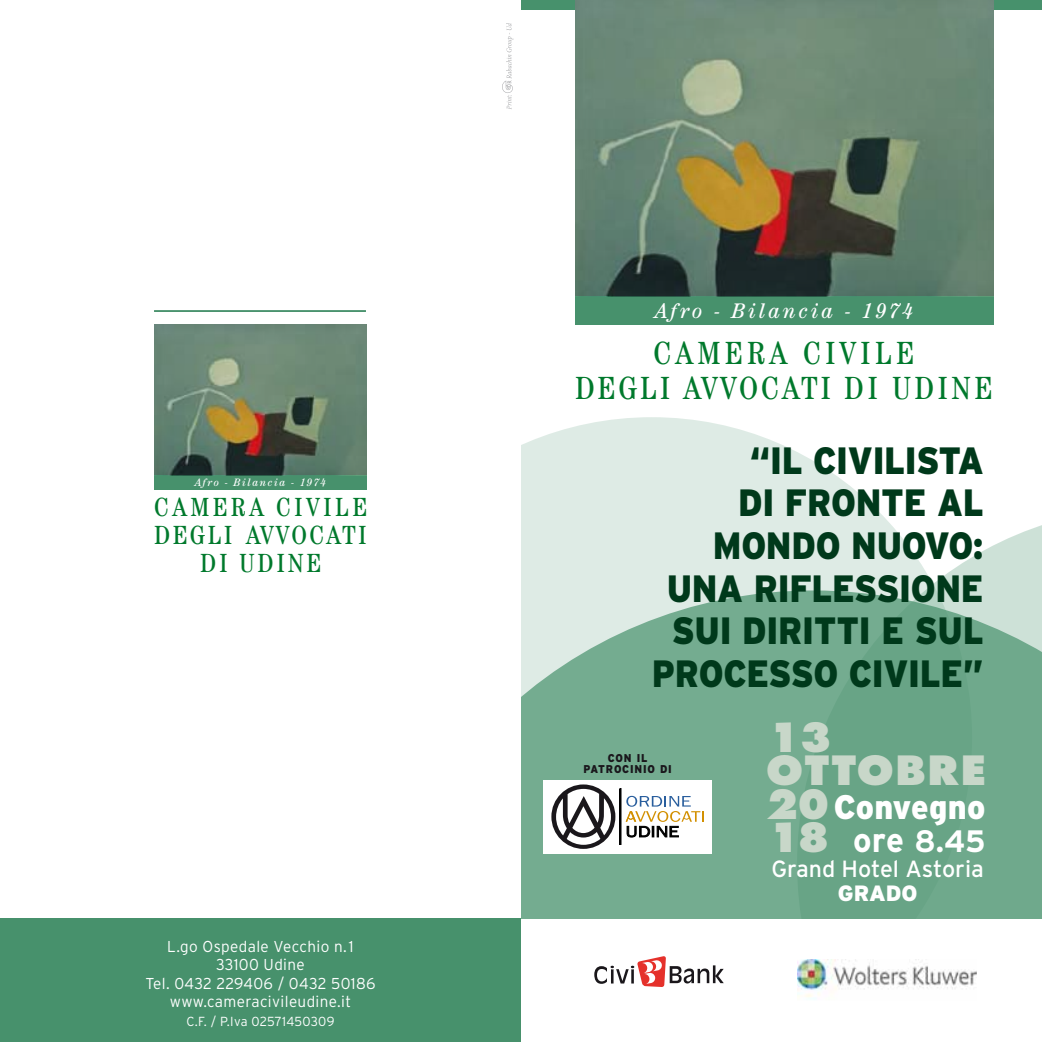
<style>
.page{position:relative;width:1042px;height:1042px;background:#fff}
.page>*{position:absolute;margin:0;border:0;box-sizing:border-box;transform-origin:0 0}
.t1{font:800 39.2px/33.4px "Futura";letter-spacing:.03em;color:#c8d7c9}
.t2{font:900 37.98px/42.7px "Interstate";letter-spacing:-.01em;color:#00391b;text-align:right;scale:.9 1}
.t3{font:900 33.95px "Interstate";letter-spacing:.01em;color:#fff;scale:.95 1}
.t4{font:condensed 32.2px/34.1px "Century";letter-spacing:.11em;color:#00792c;text-align:center}
.t5{font:700 30.97px "Interstate";color:#fff}
.t6{font:condensed 26.25px/27.8px "Century";letter-spacing:.11em;color:#00792c;text-align:center}
.t7{font:23.45px "Interstate";color:#fff}
.t8{font:900 22.05px "Interstate";color:#fff}
.t9{font:italic condensed 21.18px "Century";letter-spacing:.13em;color:#fff;scale:1.11 1}
.t10{font:300 15.75px/18.4px "Interstate";letter-spacing:.025em;color:#fff;text-align:center}
.t11{font:300 13.12px "Interstate";letter-spacing:.015em;color:#fff}
.t12{font:900 11.38px/11.4px "Interstate";letter-spacing:.08em;color:#1a171c;text-align:center;scale:.91 1}
.t13{font:italic condensed 10.67px "Century";letter-spacing:.13em;color:#fff;scale:1.11 1}
.s1{font-size:33.95px}
</style>
<div class="page">
<div style="left:521px;top:0;width:521px;height:10px;background:#47916c"></div>
<svg style="left:521px;top:417px;width:353px;height:173px;background:#e2ede8"></svg>
<svg style="left:797px;top:507px;width:245px;height:83px;fill:#deebe5"></svg>
<svg style="left:521px;top:590px;width:521px;height:329px;background:#79af94"></svg>
<img style="left:575px;top:0;width:419px;height:297px">
<div style="left:575px;top:297px;width:419px;height:28px;background:#47916c"></div>
<img style="left:154px;top:325px;width:213px;height:150px">
<hr style="left:154px;top:310px;width:212px;height:2px;background:#47916c">
<div style="left:154px;top:475px;width:213px;height:15px;background:#47916c"></div>
<div style="left:0;top:919px;width:521px;height:123px;background:#47916c"></div>
<img style="left:797px;top:959px;width:180px;height:40px">
<svg style="left:502px;top:23px;width:11px;height:86px"></svg>
<div style="left:543px;top:780px;width:169px;height:73px;background:#fff"></div>
<svg style="left:551px;top:784px;width:64px;height:65px"></svg>
<div style="left:620px;top:788px;width:1px;height:56px;border:1px solid #000"></div>
<svg style="left:626px;top:796px;width:78px;height:41px"></svg>
<svg style="left:594px;top:956px;width:130px;height:31px"></svg>
<p class="t13" style="left:195px;top:476px;width:120px">Afro - Bilancia - 1974</p>
<h3 class="t6" style="left:154px;top:493px;width:214px">CAMERA CIVILE<br>DEGLI AVVOCATI<br>DI UDINE</h3>
<p class="t10" style="left:145px;top:937px;width:232px">L.go Ospedale Vecchio n. 1<br>33100 Udine<br>Tel. 0432 229406 / 0432 50186 www.cameracivileudine.it</p>
<p class="t11" style="left:186px;top:1013px;width:150px">C.F. / P.Iva 02571450309</p>
<h3 class="t9" style="left:655px;top:298px;width:234px">Afro - Bilancia - 1974</h3>
<h3 class="t4" style="left:575px;top:336px;width:419px">CAMERA CIVILE<br>DEGLI AVVOCATI DI UDINE</h3>
<h2 class="t2" style="left:652px;top:438px;width:370px">“IL CIVILISTA<br>DI FRONTE AL<br>MONDO NUOVO:<br>UNA RIFLESSIONE<br>SUI DIRITTI E SUL<br>PROCESSO CIVILE”</h2>
<p class="t12" style="left:583px;top:752px;width:99px">CON IL<br>PATROCINIO DI</p>
<h1 class="t1" style="left:766px;top:721px;width:222px">13<br>OTTOBRE<br>20<br>18</h1>
<h3 class="t3" style="left:834px;top:787px;width:161px">CONVEGNO</h3>
<h3 class="t5" style="left:853px;top:824px;width:134px"><span class="s1">ore</span> 8.45</h3>
<h3 class="t7" style="left:771px;top:856px;width:214px">Grand Hotel Astoria</h3>
<h3 class="t8" style="left:838px;top:880px;width:33px">GRADO</h3>
</div>
